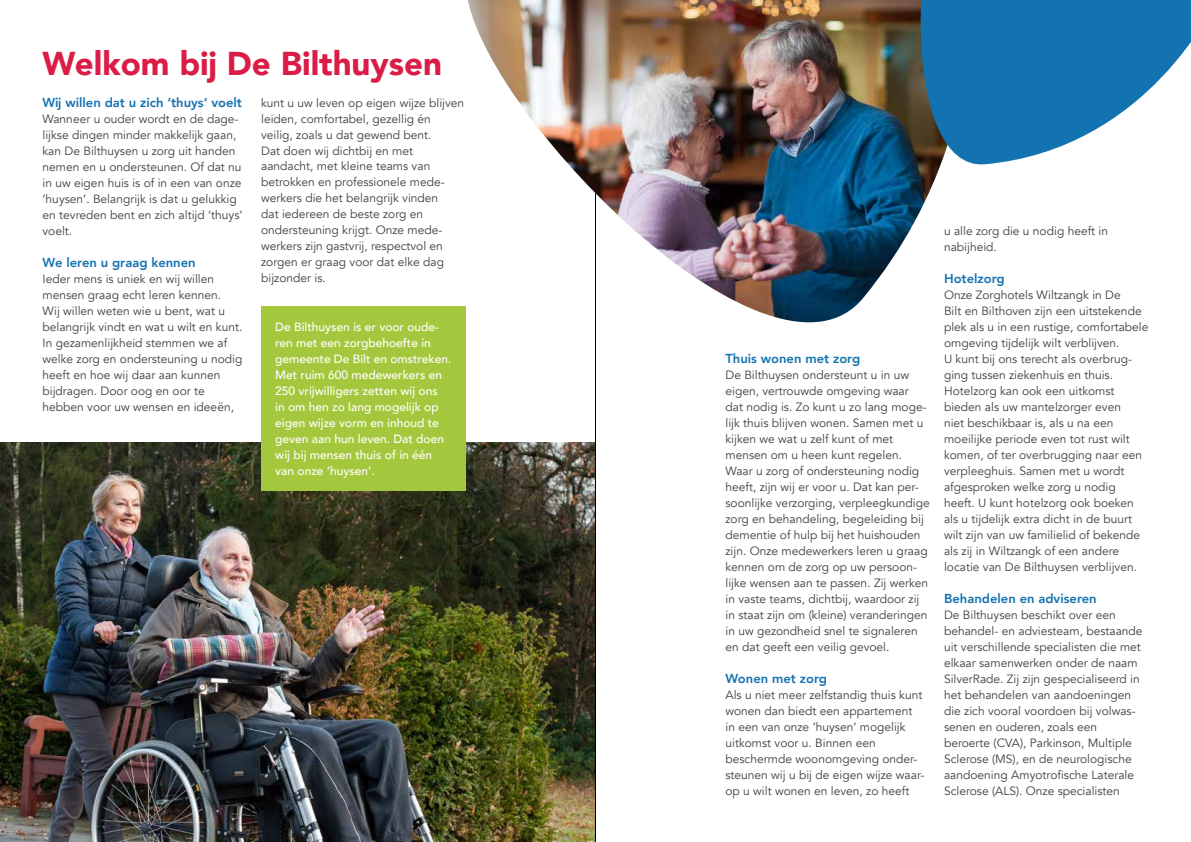
<style>
.page{position:relative;width:1191px;height:842px;background:#fff}
.page>*{position:absolute;margin:0;border:0;box-sizing:border-box;transform-origin:0 0}
.t1{font:900 33px "Avenir";color:#db1c46}
.t2{font:800 13px "Avenir";color:#1372b0}
.t3{font:12px/16px "Avenir";color:#453e3a}
.t4{font:500 12px/16px "Avenir";color:#fff}
</style>
<div class="page">
<img style="left:0;top:443px;width:595px;height:399px">
<hr style="left:595px;top:0;width:1px;height:842px;background:#000">
<img style="left:468px;top:0;width:470px;height:323px">
<svg style="left:900px;top:0;width:291px;height:172px;fill:#1372b0"></svg>
<div style="left:261px;top:306px;width:204px;height:185px;background:#a4c83d"></div>
<h1 class="t1" style="left:43px;top:35px;width:401px">Welkom bij De Bilthuysen</h1>
<p class="t2" style="left:43px;top:92px;width:201px">Wij willen dat u zich ‘thuys’ voelt</p>
<p class="t3" style="left:43px;top:111px;width:202px">Wanneer u ouder wordt en de dage&shy;lijkse dingen minder makkelijk gaan, kan De Bilthuysen u zorg uit handen nemen en u ondersteunen. Of dat nu in uw eigen huis is of in een van onze ‘huysen’. Belangrijk is dat u gelukkig en tevreden bent en zich altijd ‘thuys’ voelt.</p>
<p class="t2" style="left:43px;top:252px;width:155px">We leren u graag kennen</p>
<p class="t3" style="left:43px;top:271px;width:201px">Ieder mens is uniek en wij willen mensen graag echt leren kennen.<br>Wij willen weten wie u bent, wat u belangrijk vindt en wat u wilt en kunt.<br>In gezamenlijkheid stemmen we af welke zorg en ondersteuning u nodig heeft en hoe wij daar aan kunnen bijdragen. Door oog en oor te hebben voor uw wensen en ideeën,</p>
<p class="t3" style="left:261px;top:95px;width:205px">kunt u uw leven op eigen wijze blijven leiden, comfortabel, gezellig én veilig, zoals u dat gewend bent.<br>Dat doen wij dichtbij en met aandacht, met kleine teams van betrokken en professionele mede&shy;werkers die het belangrijk vinden<br>dat iedereen de beste zorg en ondersteuning krijgt. Onze mede&shy;werkers zijn gastvrij, respectvol en zorgen er graag voor dat elke dag bijzonder is.</p>
<p class="t4" style="left:275px;top:318px;width:177px">De Bilthuysen is er voor oude&shy;ren met een zorgbehoefte in gemeente De Bilt en omstreken.<br>Met ruim 600 medewerkers en<br>250 vrijwilligers zetten wij ons<br>in om hen zo lang mogelijk op eigen wijze vorm en inhoud te geven aan hun leven. Dat doen wij bij mensen thuis of in één van onze ‘huysen’.</p>
<p class="t2" style="left:725px;top:348px;width:136px">Thuis wonen met zorg</p>
<p class="t3" style="left:725px;top:367px;width:206px">De Bilthuysen ondersteunt u in uw eigen, vertrouwde omgeving waar<br>dat nodig is. Zo kunt u zo lang moge&shy;lijk thuis blijven wonen. Samen met u kijken we wat u zelf kunt of met mensen om u heen kunt regelen.<br>Waar u zorg of ondersteuning nodig heeft, zijn wij er voor u. Dat kan per&shy;soonlijke verzorging, verpleegkundige zorg en behandeling, begeleiding bij dementie of hulp bij het huishouden zijn. Onze medewerkers leren u graag kennen om de zorg op uw persoon&shy;lijke wensen aan te passen. Zij werken in vaste teams, dichtbij, waardoor zij in staat zijn om (kleine) veranderingen in uw gezondheid snel te signaleren en dat geeft een veilig gevoel.</p>
<p class="t2" style="left:725px;top:668px;width:103px">Wonen met zorg</p>
<p class="t3" style="left:725px;top:687px;width:200px">Als u niet meer zelfstandig thuis kunt wonen dan biedt een appartement in een van onze ‘huysen’ mogelijk uitkomst voor u. Binnen een beschermde woonomgeving onder&shy;steunen wij u bij de eigen wijze waar&shy;op u wilt wonen en leven, zo heeft</p>
<p class="t3" style="left:944px;top:223px;width:166px">u alle zorg die u nodig heeft in nabijheid.</p>
<p class="t2" style="left:944px;top:268px;width:62px">Hotelzorg</p>
<p class="t3" style="left:944px;top:287px;width:206px">Onze Zorghotels Wiltzangk in De<br>Bilt en Bilthoven zijn een uitstekende plek als u in een rustige, comfortabele omgeving tijdelijk wilt verblijven.<br>U kunt bij ons terecht als overbrug&shy;ging tussen ziekenhuis en thuis.<br>Hotelzorg kan ook een uitkomst bieden als uw mantelzorger even<br>niet beschikbaar is, als u na een moeilijke periode even tot rust wilt komen, of ter overbrugging naar een verpleeghuis. Samen met u wordt afgesproken welke zorg u nodig heeft. U kunt hotelzorg ook boeken als u tijdelijk extra dicht in de buurt wilt zijn van uw familielid of bekende als zij in Wiltzangk of een andere locatie van De Bilthuysen verblijven.</p>
<p class="t2" style="left:944px;top:588px;width:154px">Behandelen en adviseren</p>
<p class="t3" style="left:944px;top:607px;width:200px">De Bilthuysen beschikt over een behandel- en adviesteam, bestaande uit verschillende specialisten die met elkaar samenwerken onder de naam SilverRade. Zij zijn gespecialiseerd in het behandelen van aandoeningen die zich vooral voordoen bij volwas&shy;senen en ouderen, zoals een beroerte (CVA), Parkinson, Multiple Sclerose (MS), en de neurologische aandoening Amyotrofische Laterale Sclerose (ALS). Onze specialisten</p>
</div>
